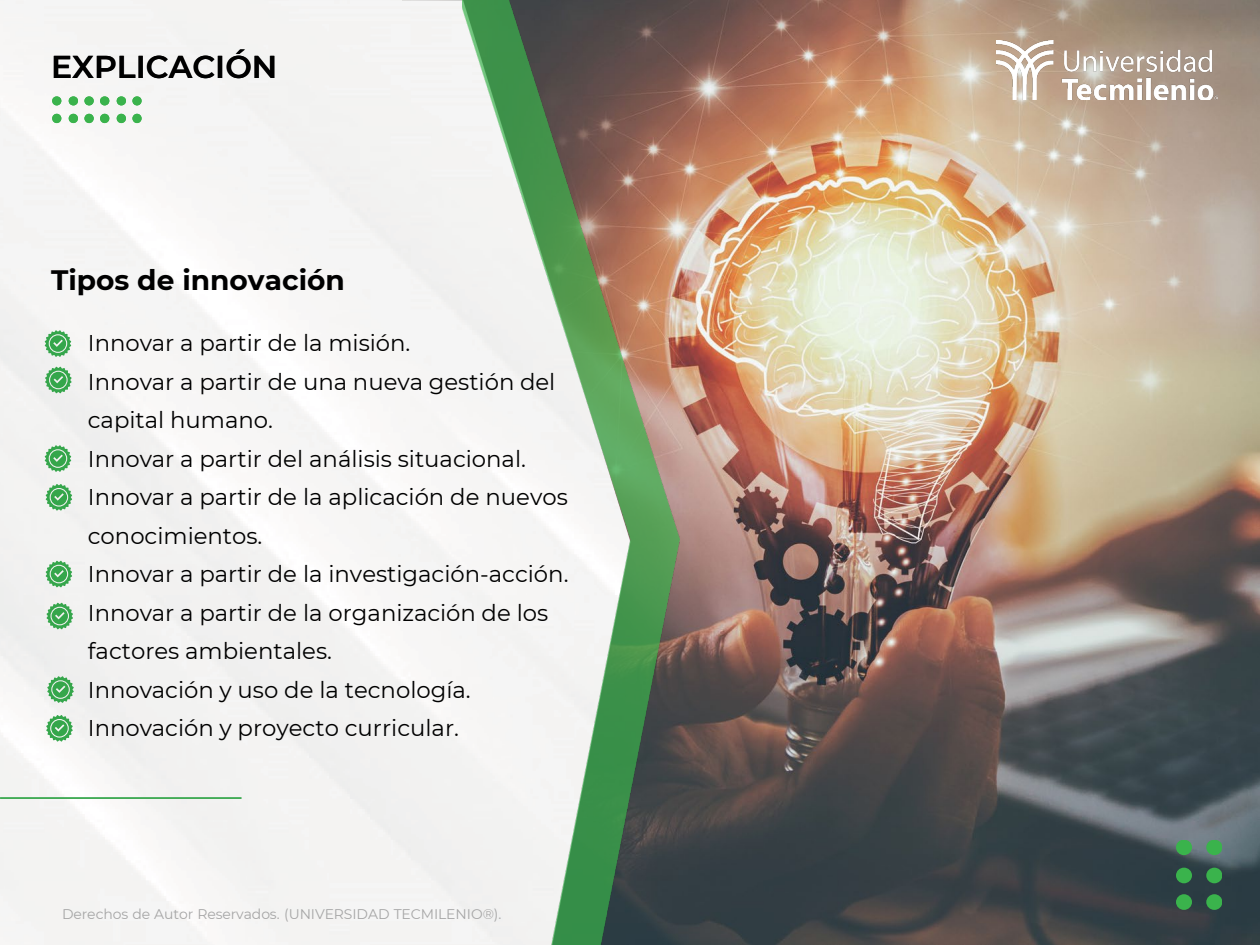
<style>
.page{position:relative;width:1260px;height:945px;background:#fff}
.page>*{position:absolute;margin:0;border:0;box-sizing:border-box;transform-origin:0 0}
.t1{font:600 31.5px "Montserrat";color:#000}
.t2{font:700 28px "Montserrat";color:#000}
.t3{font:22.75px/38.5px "Montserrat";color:#000}
.t4{font:14px "Montserrat";letter-spacing:-.01em;color:#a6a6a6}
</style>
<div class="page">
<img style="left:684px;top:0;width:575px;height:945px">
<img style="left:0;top:0;width:684px;height:945px">
<img style="left:462px;top:0;width:218px;height:945px">
<div style="left:1206px;top:840px;width:15px;height:15px;background:#3ab34c;border-radius:50%"></div>
<div style="left:1206px;top:868px;width:15px;height:15px;background:#3ab34c;border-radius:50%"></div>
<div style="left:1206px;top:894px;width:15px;height:16px;background:#3ab34c;border-radius:50%"></div>
<div style="left:1176px;top:840px;width:16px;height:15px;background:#3ab34c;border-radius:50%"></div>
<div style="left:1176px;top:868px;width:16px;height:15px;background:#3ab34c;border-radius:50%"></div>
<div style="left:1176px;top:894px;width:16px;height:16px;background:#3ab34c;border-radius:50%"></div>
<img style="left:997px;top:40px;width:220px;height:60px">
<hr style="left:0;top:797px;width:242px;height:2px;background:#35a64b">
<div style="left:100px;top:97px;width:9px;height:8px;background:#3ab34c;border-radius:50%"></div>
<div style="left:117px;top:97px;width:9px;height:8px;background:#3ab34c;border-radius:50%"></div>
<div style="left:132px;top:97px;width:9px;height:8px;background:#3ab34c;border-radius:50%"></div>
<div style="left:100px;top:114px;width:9px;height:9px;background:#3ab34c;border-radius:50%"></div>
<div style="left:117px;top:114px;width:9px;height:9px;background:#3ab34c;border-radius:50%"></div>
<div style="left:132px;top:114px;width:9px;height:9px;background:#3ab34c;border-radius:50%"></div>
<div style="left:52px;top:97px;width:9px;height:8px;background:#3ab34c;border-radius:50%"></div>
<div style="left:69px;top:97px;width:9px;height:8px;background:#3ab34c;border-radius:50%"></div>
<div style="left:84px;top:97px;width:10px;height:8px;background:#3ab34c;border-radius:50%"></div>
<div style="left:52px;top:114px;width:9px;height:9px;background:#3ab34c;border-radius:50%"></div>
<div style="left:69px;top:114px;width:9px;height:9px;background:#3ab34c;border-radius:50%"></div>
<div style="left:84px;top:114px;width:10px;height:9px;background:#3ab34c;border-radius:50%"></div>
<svg style="left:45px;top:330px;width:26px;height:27px"></svg>
<svg style="left:45px;top:367px;width:27px;height:26px"></svg>
<svg style="left:45px;top:445px;width:26px;height:27px"></svg>
<svg style="left:46px;top:484px;width:26px;height:27px"></svg>
<svg style="left:46px;top:561px;width:26px;height:26px"></svg>
<svg style="left:46px;top:603px;width:27px;height:26px"></svg>
<svg style="left:47px;top:676px;width:27px;height:27px"></svg>
<svg style="left:46px;top:715px;width:27px;height:27px"></svg>
<p class="t1" style="left:51px;top:45px;width:228px">EXPLICACIÓN</p>
<p class="t2" style="left:51px;top:260px;width:295px">Tipos de innovación</p>
<p class="t3" style="left:88px;top:323px;width:324px">Innovar a partir de la misión.</p>
<p class="t3" style="left:88px;top:362px;width:469px">Innovar a partir de una nueva gestión del capital humano.</p>
<p class="t3" style="left:88px;top:439px;width:440px">Innovar a partir del análisis situacional.</p>
<p class="t3" style="left:88px;top:477px;width:482px">Innovar a partir de la aplicación de nuevos conocimientos.</p>
<p class="t3" style="left:88px;top:554px;width:482px">Innovar a partir de la investigación-acción.</p>
<p class="t3" style="left:88px;top:593px;width:462px">Innovar a partir de la organización de los factores ambientales.</p>
<p class="t3" style="left:88px;top:670px;width:384px">Innovación y uso de la tecnología.</p>
<p class="t3" style="left:88px;top:708px;width:373px">Innovación y proyecto curricular.</p>
<p class="t4" style="left:62px;top:904px;width:441px">Derechos de Autor Reservados. (UNIVERSIDAD TECMILENIO®).</p>
</div>
